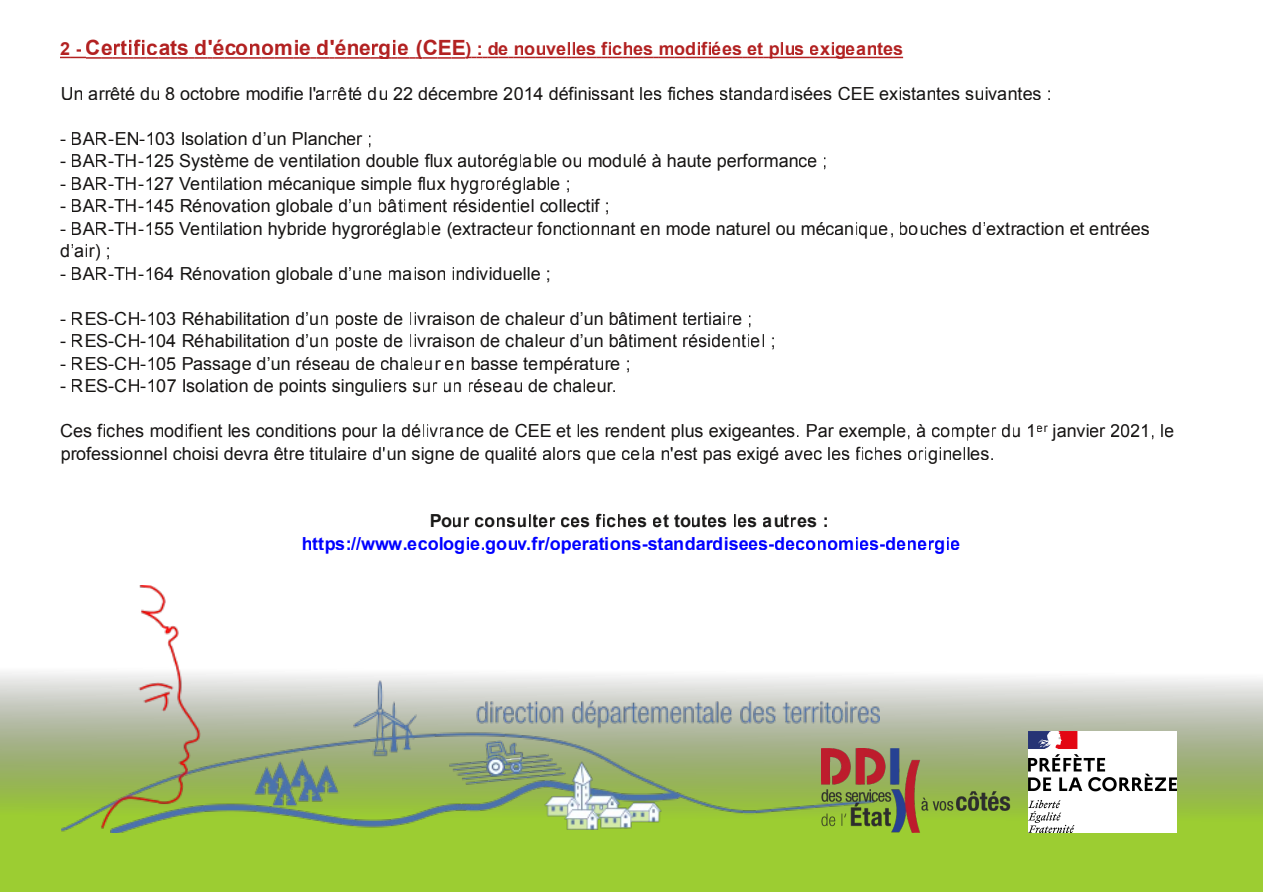
<style>
.page{position:relative;width:1263px;height:893px;background:#fff}
.page>*{position:absolute;margin:0;border:0;box-sizing:border-box;transform-origin:0 0}
.t1{font:18px/22.5px "Arial";color:#161413}
.t2{font:700 18px "Arial";color:#b22121}
.t3{font:700 18px "Arial";color:#00f}
.t4{font:700 18px "Arial";color:#1a1918}
.s1{font-size:21px}
</style>
<div class="page">
<svg style="left:60px;top:57px;width:843px;height:2px;background:#cb6b6b"></svg>
<svg style="left:0;top:672px;width:1263px;height:219px;background:#a8cb5c"></svg>
<img style="left:62px;top:585px;width:818px;height:248px">
<img style="left:822px;top:748px;width:188px;height:85px">
<img style="left:1028px;top:731px;width:148px;height:102px">
<p class="t2" style="left:60px;top:38px;width:844px">2 - <span class="s1">Certificats d'économie d'énergie (CEE</span>) : de nouvelles fiches modifiées et plus exigeantes</p>
<p class="t1" style="left:60px;top:82px;width:993px">Un arrêté du 8 octobre modifie l'arrêté du 22 décembre 2014 définissant les fiches standardisées CEE existantes suivantes :</p>
<p class="t1" style="left:60px;top:127px;width:314px">- BAR-EN-103 Isolation d’un Plancher ;</p>
<p class="t1" style="left:60px;top:150px;width:769px">- BAR-TH-125 Système de ventilation double flux autoréglable ou modulé à haute performance ;</p>
<p class="t1" style="left:60px;top:172px;width:512px">- BAR-TH-127 Ventilation mécanique simple flux hygroréglable ;</p>
<p class="t1" style="left:60px;top:195px;width:551px">- BAR-TH-145 Rénovation globale d’un bâtiment résidentiel collectif ;</p>
<p class="t1" style="left:60px;top:217px;width:1091px">- BAR-TH-155 Ventilation hybride hygroréglable (extracteur fonctionnant en mode naturel ou mécanique, bouches d’extraction et entrées d’air) ;</p>
<p class="t1" style="left:60px;top:262px;width:492px">- BAR-TH-164 Rénovation globale d’une maison individuelle ;</p>
<p class="t1" style="left:60px;top:307px;width:694px">- RES-CH-103 Réhabilitation d’un poste de livraison de chaleur d’un bâtiment tertiaire ;</p>
<p class="t1" style="left:60px;top:330px;width:716px">- RES-CH-104 Réhabilitation d’un poste de livraison de chaleur d’un bâtiment résidentiel ;</p>
<p class="t1" style="left:60px;top:352px;width:572px">- RES-CH-105 Passage d’un réseau de chaleur en basse température ;</p>
<p class="t1" style="left:60px;top:375px;width:558px">- RES-CH-107 Isolation de points singuliers sur un réseau de chaleur.</p>
<p class="t1" style="left:60px;top:420px;width:1116px">Ces fiches modifient les conditions pour la délivrance de CEE et les rendent plus exigeantes. Par exemple, à compter du 1<sup>er</sup> janvier 2021, le professionnel choisi devra être titulaire d'un signe de qualité alors que cela n'est pas exigé avec les fiches originelles.</p>
<p class="t4" style="left:429px;top:511px;width:400px">Pour consulter ces fiches et toutes les autres :</p>
<p class="t3" style="left:301px;top:533px;width:661px">https://www.ecologie.gouv.fr/operations-standardisees-deconomies-denergie</p>
</div>
